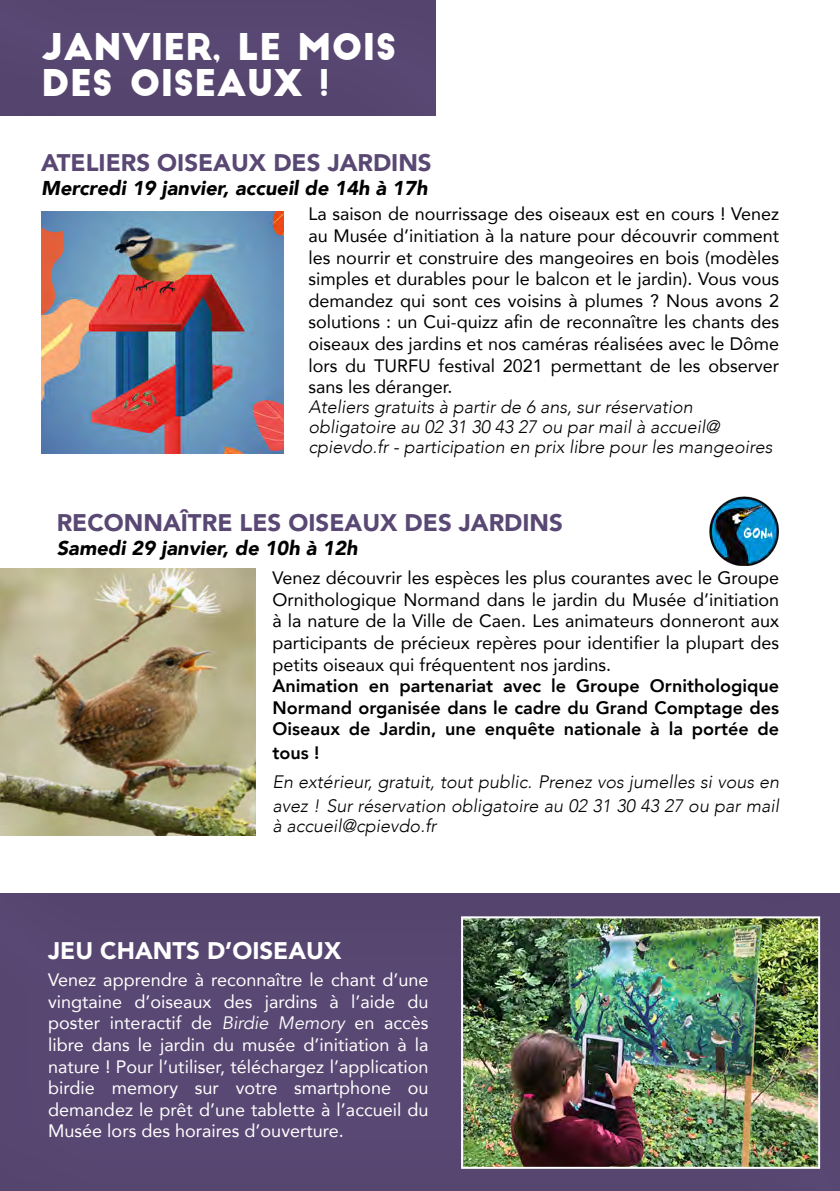
<style>
.page{position:relative;width:840px;height:1191px;background:#fff}
.page>*{position:absolute;margin:0;border:0;box-sizing:border-box;transform-origin:0 0}
.t1{font:36px/36px "Big John";color:#fff}
.t2{font:900 24px "Avenir";color:#594873}
.t3{font:900 24px "Avenir";color:#fff}
.t4{font:italic 900 20px "Avenir";color:#000}
.t5{font:18px/21.6px "Avenir";color:#000;text-align:justify}
.t6{font:18px/21.6px "Avenir";color:#fff;text-align:justify}
.t7{font:italic 300 18px/20px "Avenir";color:#000}
.t8{font:800 18px/21.6px "Avenir";color:#000;text-align:justify}
.s1{font-style:italic}
</style>
<div class="page">
<div style="left:0;top:892px;width:839px;height:299px;background:#584772"></div>
<div style="left:0;top:0;width:453px;height:130px;background:#000;opacity:.2"></div>
<img style="left:41px;top:211px;width:242px;height:243px">
<img style="left:464px;top:919px;width:352px;height:246px">
<div style="left:461px;top:916px;width:358px;height:252px;border:2px solid #fff"></div>
<img style="left:0;top:568px;width:255px;height:267px">
<img style="left:709px;top:496px;width:69px;height:70px">
<h1 class="t1" style="left:42px;top:31px;width:356px">JANVIER, LE MOIS<br>DES OISEAUX !</h1>
<h2 class="t2" style="left:41px;top:142px;width:392px">ATELIERS OISEAUX DES JARDINS</h2>
<p class="t4" style="left:41px;top:171px;width:387px">Mercredi 19 janvier, accueil de 14h à 17h</p>
<p class="t5" style="left:308px;top:203px;width:472px">La saison de nourrissage des oiseaux est en cours ! Venez au Musée d’initiation à la nature pour découvrir comment les nourrir et construire des mangeoires en bois (modèles simples et durables pour le balcon et le jardin). Vous vous demandez qui sont ces voisins à plumes ? Nous avons 2 solutions : un Cui-quizz afin de reconnaître les chants des oiseaux des jardins et nos caméras réalisées avec le Dôme lors du TURFU festival 2021 permettant de les observer sans les déranger.</p>
<p class="t7" style="left:308px;top:397px;width:465px">Ateliers gratuits à partir de 6 ans, sur réservation obligatoire au 02 31 30 43 27 ou par mail à accueil@ cpievdo.fr - participation en prix libre pour les mangeoires</p>
<h2 class="t2" style="left:57px;top:502px;width:507px">RECONNAÎTRE LES OISEAUX DES JARDINS</h2>
<p class="t4" style="left:57px;top:531px;width:302px">Samedi 29 janvier, de 10h à 12h</p>
<p class="t5" style="left:272px;top:566px;width:508px">Venez découvrir les espèces les plus courantes avec le Groupe Ornithologique Normand dans le jardin du Musée d’initiation à la nature de la Ville de Caen. Les animateurs donneront aux participants de précieux repères pour identifier la plupart des petits oiseaux qui fréquentent nos jardins.</p>
<p class="t8" style="left:272px;top:675px;width:508px">Animation en partenariat avec le Groupe Ornithologique Normand organisée dans le cadre du Grand Comptage des Oiseaux de Jardin, une enquête nationale à la portée de</p>
<p class="t8" style="left:272px;top:742px;width:48px">tous !</p>
<p class="t7" style="left:272px;top:770px;width:508px;line-height:24px">En extérieur, gratuit, tout public. Prenez vos jumelles si vous en avez ! Sur réservation obligatoire au 02 31 30 43 27 ou par mail</p>
<p class="t7" style="left:272px;top:816px;width:165px">à accueil@cpievdo.fr</p>
<h2 class="t3" style="left:48px;top:930px;width:294px">JEU CHANTS D’OISEAUX</h2>
<p class="t6" style="left:48px;top:968px;width:381px">Venez apprendre à reconnaître le chant d’une vingtaine d’oiseaux des jardins à l’aide du poster interactif de <span class="s1">Birdie Memory</span> en accès libre dans le jardin du musée d’initiation à la nature ! Pour l’utiliser, téléchargez l’application birdie memory sur votre smartphone ou demandez le prêt d’une tablette à l’accueil du Musée lors des horaires d’ouverture.</p>
</div>
